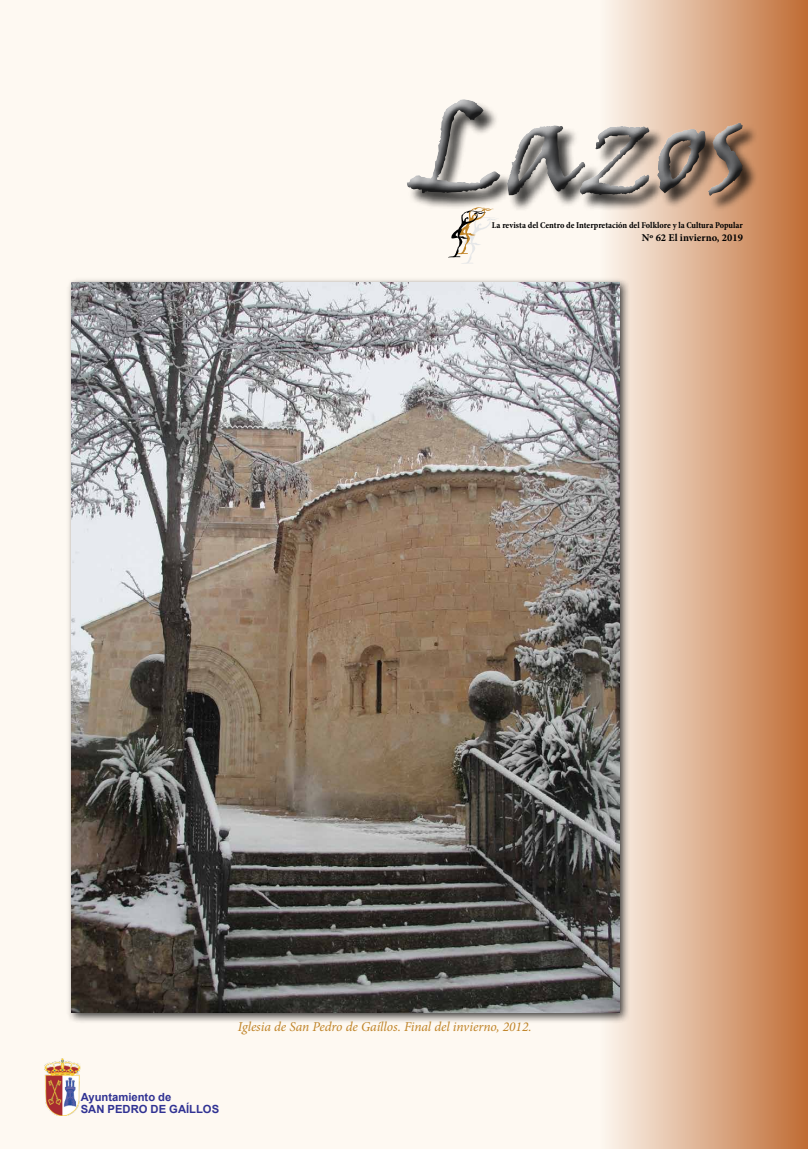
<style>
.page{position:relative;width:808px;height:1149px;background:#fff}
.page>*{position:absolute;margin:0;border:0;box-sizing:border-box;transform-origin:0 0}
.t1{font:127.5px "Viner Hand ITC";color:#636466}
.t2{font:italic 13.5px "Minion Pro";letter-spacing:-.005em;color:#c08428}
.t3{font:700 11.25px/12px "Arial";color:#303293}
.t4{font:700 10.5px "Minion Pro";color:#000}
.t5{font:700 condensed 9px "Minion Pro";letter-spacing:-.005em;color:#000}
</style>
<div class="page">
<div style="left:0;top:0;width:808px;height:1148px;background:#fef9f2"></div>
<svg style="left:448px;top:212px;width:48px;height:52px"></svg>
<svg style="left:609px;top:0;width:199px;height:1148px;background:#d9a784"></svg>
<img style="left:45px;top:1058px;width:36px;height:57px">
<div style="left:408px;top:100px;width:351px;height:112px;background:#000;opacity:.75"></div>
<div style="left:396px;top:88px;width:355px;height:114px;background:#fff;opacity:.75"></div>
<div style="left:399px;top:101px;width:354px;height:106px;background:#000;opacity:.75"></div>
<div style="left:66px;top:277px;width:564px;height:746px;background:#000;opacity:.75"></div>
<img style="left:72px;top:282px;width:547px;height:730px">
<h1 class="t1" style="left:413px;top:68px;width:338px">Lazos</h1>
<p class="t5" style="left:492px;top:219px;width:253px">La revista del Centro de Interpretación del Folklore y la Cultura Popular</p>
<p class="t4" style="left:642px;top:230px;width:103px">Nº 62 El invierno, 2019</p>
<h2 class="t2" style="left:238px;top:1017px;width:295px">Iglesia de San Pedro de Gaíllos. Final del invierno, 2012.</h2>
<p class="t3" style="left:81px;top:1090px;width:140px">Ayuntamiento de<br>SAN PEDRO DE GAÍLLOS</p>
</div>
